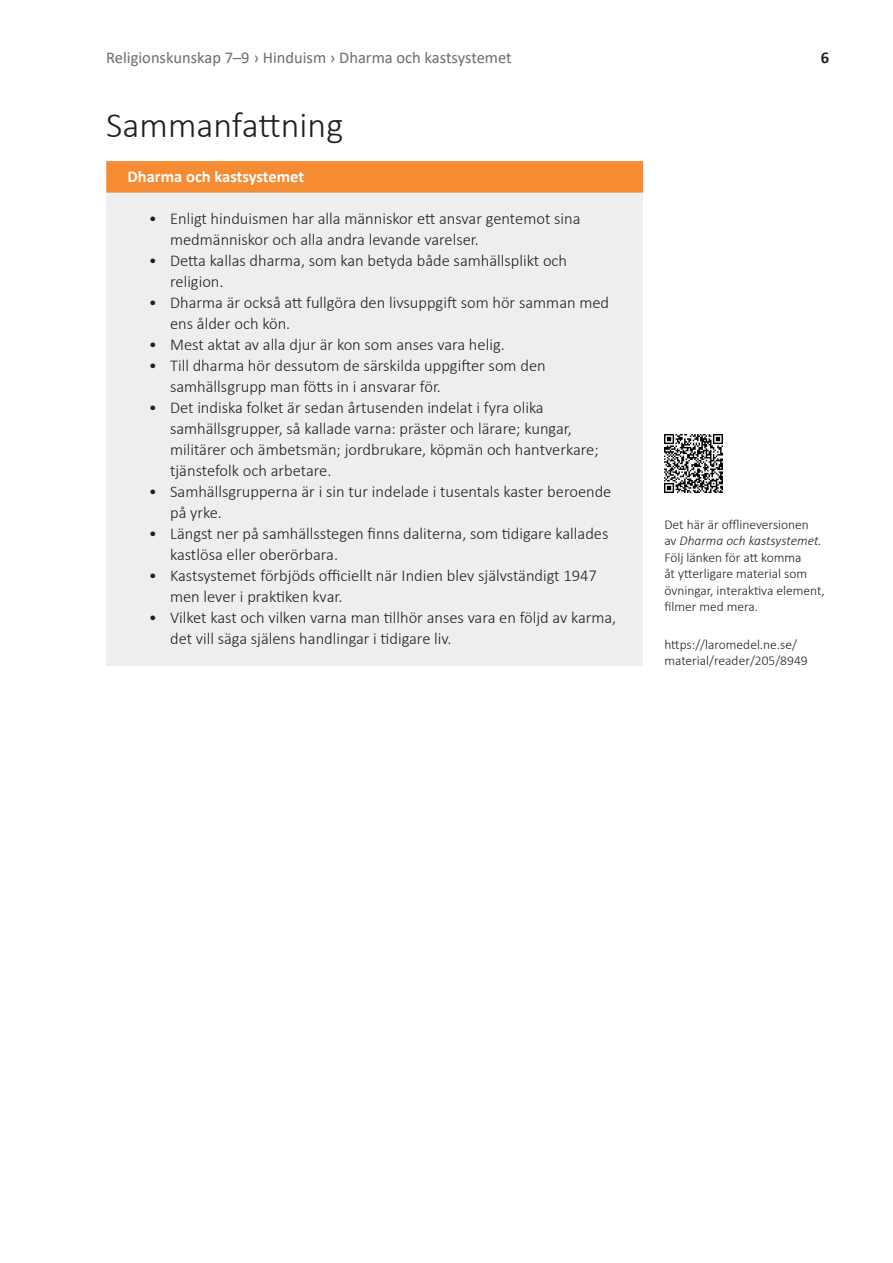
<style>
.page{position:relative;width:893px;height:1263px;background:#fff}
.page>*{position:absolute;margin:0;border:0;box-sizing:border-box;transform-origin:0 0}
.U3{font:300 36px "Calibri";color:#231f20}
.t1{font:300 16.5px/21px "Calibri";color:#231f20}
.t2{font:16.5px "Calibri";color:#6c6d70}
.Kasten_Titel_Kennfar{font:700 16.5px "Calibri";color:#fff}
.t3{font:700 16.5px "Calibri";color:#231f20}
.Hinweis_QR{font:300 13.5px/16.5px "Calibri";color:#231f20}
.s1{font-style:italic}
</style>
<div class="page">
<div style="left:106px;top:161px;width:537px;height:504px;background:#eeeeef"></div>
<div style="left:106px;top:161px;width:537px;height:32px;background:#f58b32"></div>
<img style="left:664px;top:434px;width:59px;height:59px">
<p class="t2" style="left:106px;top:46px;width:407px">Religionskunskap 7–9 › Hinduism › Dharma och kastsystemet</p>
<p class="t3" style="left:821px;top:46px;width:10px">6</p>
<p class="U3" style="left:106px;top:102px;width:238px">Sammanfattning</p>
<p class="Kasten_Titel_Kennfar" style="left:128px;top:165px;width:178px">Dharma och kastsystemet</p>
<p class="t1" style="left:170px;top:208px;width:412px;text-indent:-21px">• Enligt hinduismen har alla människor ett ansvar gentemot sina medmänniskor och alla andra levande varelser.</p>
<p class="t1" style="left:170px;top:250px;width:399px;text-indent:-21px">• Detta kallas dharma, som kan betyda både samhällsplikt och religion.</p>
<p class="t1" style="left:170px;top:292px;width:441px;text-indent:-21px">• Dharma är också att fullgöra den livsuppgift som hör samman med ens ålder och kön.</p>
<p class="t1" style="left:149px;top:334px;width:357px">• Mest aktat av alla djur är kon som anses vara helig.</p>
<p class="t1" style="left:170px;top:355px;width:377px;text-indent:-21px">• Till dharma hör dessutom de särskilda uppgifter som den samhällsgrupp man fötts in i ansvarar för.</p>
<p class="t1" style="left:170px;top:397px;width:430px;text-indent:-21px">• Det indiska folket är sedan årtusenden indelat i fyra olika samhällsgrupper, så kallade varna: präster och lärare; kungar, militärer och ämbetsmän; jordbrukare, köpmän och hantverkare; tjänstefolk och arbetare.</p>
<p class="t1" style="left:170px;top:481px;width:443px;text-indent:-21px">• Samhällsgrupperna är i sin tur indelade i tusentals kaster beroende på yrke.</p>
<p class="t1" style="left:170px;top:523px;width:440px;text-indent:-21px">• Längst ner på samhällsstegen finns daliterna, som tidigare kallades kastlösa eller oberörbara.</p>
<p class="t1" style="left:170px;top:565px;width:428px;text-indent:-21px">• Kastsystemet förbjöds officiellt när Indien blev självständigt 1947 men lever i praktiken kvar.</p>
<p class="t1" style="left:170px;top:607px;width:448px;text-indent:-21px">• Vilket kast och vilken varna man tillhör anses vara en följd av karma, det vill säga själens handlingar i tidigare liv.</p>
<p class="Hinweis_QR" style="left:664px;top:516px;width:162px">Det här är offlineversionen<br>av <span class="s1">Dharma och kastsystemet.<br></span>Följ länken för att komma<br>åt ytterligare material som övningar, interaktiva element, filmer med mera.</p>
<p class="Hinweis_QR" style="left:664px;top:636px;width:145px">https://laromedel.ne.se/ material/reader/205/8949</p>
</div>
